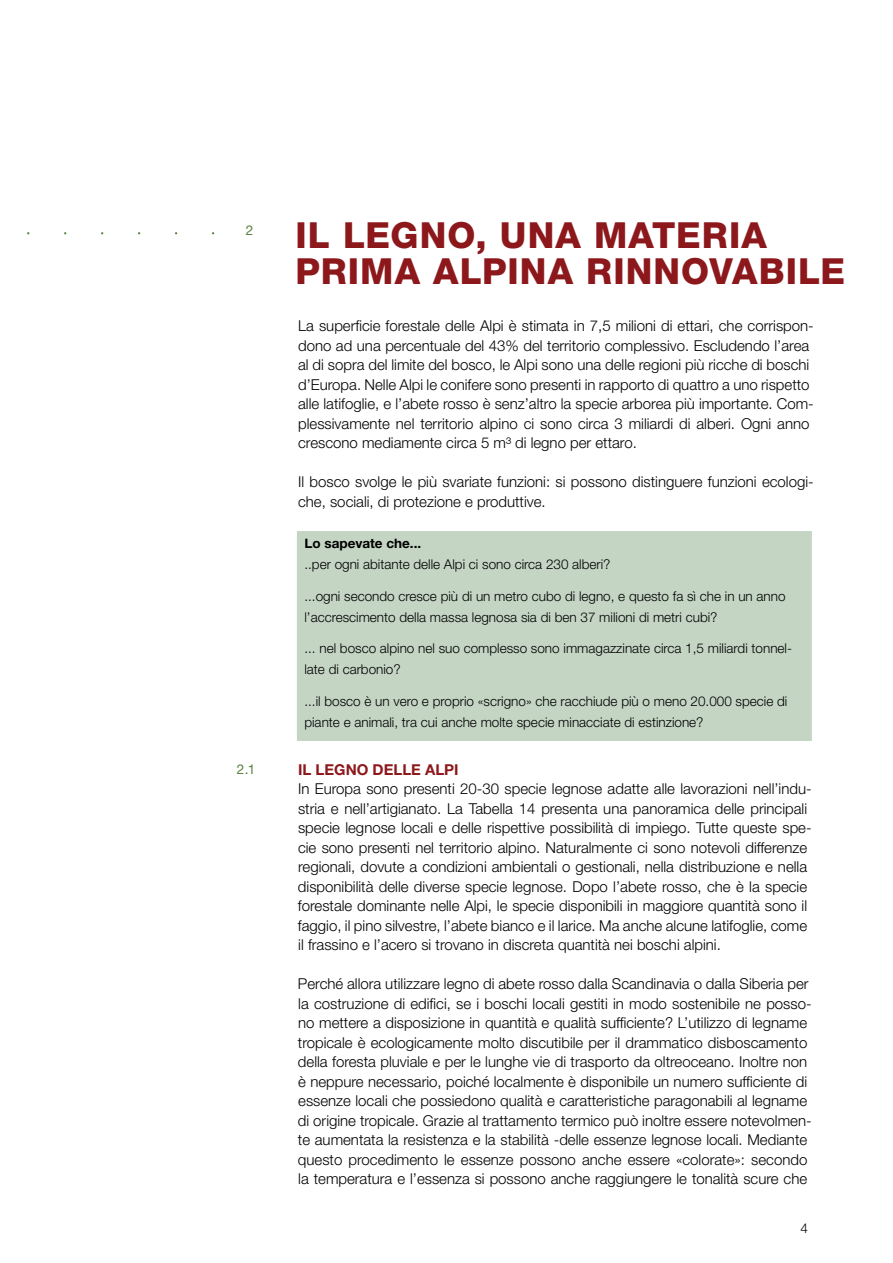
<style>
.page{position:relative;width:893px;height:1263px;background:#fff}
.page>*{position:absolute;margin:0;border:0;box-sizing:border-box;transform-origin:0 0}
.t1{font:800 36px/36px "Helvetica Neue LT Pro";letter-spacing:.03em;color:#8d181c}
.t2{font:300 15px/19.5px "Helvetica Neue LT Pro";color:#000}
.t3{font:700 15px "Helvetica Neue LT Pro";color:#8d181c}
.t4{font:300 13.5px/21px "Helvetica Neue LT Pro";color:#000}
.t5{font:700 13.5px "Helvetica Neue LT Pro";color:#000}
.t6{font:13.5px "Helvetica Neue LT Pro";color:#598141}
</style>
<div class="page">
<div style="left:301px;top:535px;width:507px;height:202px;background:#c4d5c4"></div>
<div style="left:297px;top:531px;width:515px;height:210px;border:8px solid #c4d5c4"></div>
<p class="t6" style="left:246px;top:222px;width:9px">2</p>
<p class="t6" style="left:237px;top:761px;width:20px">2.1</p>
<h1 class="t1" style="left:295px;top:217px;width:453px">IL LEGNO, UNA MATERIA<br>PRIMA ALPINA</h1>
<h1 class="t1" style="left:586px;top:253px;width:49px">RINN</h1>
<h1 class="t1" style="left:681px;top:253px;width:125px">OVABILE</h1>
<p class="t2" style="left:298px;top:316px;width:517px">La superficie forestale delle Alpi è stimata in 7,5 milioni di ettari, che corrispon&shy;dono ad una percentuale del 43% del territorio complessivo. Escludendo l’area al di sopra del limite del bosco, le Alpi sono una delle regioni più ricche di boschi d’Europa. Nelle Alpi le conifere sono presenti in rapporto di quattro a uno rispetto alle latifoglie, e l’abete rosso è senz’altro la specie arborea più importante. Com&shy;plessivamente nel territorio alpino ci sono circa 3 miliardi di alberi. Ogni anno crescono mediamente circa 5 m³ di legno per ettaro.</p>
<p class="t2" style="left:298px;top:472px;width:517px">Il bosco svolge le più svariate funzioni: si possono distinguere funzioni ecologi&shy;che, sociali, di protezione e produttive.</p>
<p class="t5" style="left:304px;top:535px;width:118px">Lo sapevate che...</p>
<p class="t4" style="left:304px;top:554px;width:308px">..per ogni abitante delle Alpi ci sono circa 230 alberi?</p>
<p class="t4" style="left:304px;top:585px;width:483px">...ogni secondo cresce più di un metro cubo di legno, e questo fa sì che in un anno l’accrescimento della massa legnosa sia di ben 37 milioni di metri cubi?</p>
<p class="t4" style="left:304px;top:638px;width:489px">... nel bosco alpino nel suo complesso sono immagazzinate circa 1,5 miliardi tonnel&shy;late di carbonio?</p>
<p class="t4" style="left:304px;top:690px;width:484px">...il bosco è un vero e proprio «scrigno» che racchiude più o meno 20.000 specie di piante e animali, tra cui anche molte specie minacciate di estinzione?</p>
<p class="t3" style="left:298px;top:760px;width:160px">Il legno delle Alpi</p>
<p class="t2" style="left:298px;top:779px;width:515px">In Europa sono presenti 20-30 specie legnose adatte alle lavorazioni nell’indu&shy;stria e nell’artigianato. La Tabella 14 presenta una panoramica delle principali specie legnose locali e delle rispettive possibilità di impiego. Tutte queste spe&shy;cie sono presenti nel territorio alpino. Naturalmente ci sono notevoli differenze regionali, dovute a condizioni ambientali o gestionali, nella distribuzione e nella disponibilità delle diverse specie legnose. Dopo l’abete rosso, che è la specie forestale dominante nelle Alpi, le specie disponibili in maggiore quantità sono il faggio, il pino silvestre, l’abete bianco e il larice. Ma anche alcune latifoglie, come il frassino e l’acero si trovano in discreta quantità nei boschi alpini.</p>
<p class="t2" style="left:298px;top:974px;width:515px">Perché allora utilizzare legno di abete rosso dalla Scandinavia o dalla Siberia per la costruzione di edifici, se i boschi locali gestiti in modo sostenibile ne posso&shy;no mettere a disposizione in quantità e qualità sufficiente? L’utilizzo di legname tropicale è ecologicamente molto discutibile per il drammatico disboscamento della foresta pluviale e per le lunghe vie di trasporto da oltreoceano. Inoltre non è neppure necessario, poiché localmente è disponibile un numero sufficiente di essenze locali che possiedono qualità e caratteristiche paragonabili al legname di origine tropicale. Grazie al trattamento termico può inoltre essere notevolmen&shy;te aumentata la resistenza e la stabilità -delle essenze legnose locali. Mediante questo procedimento le essenze possono anche essere «colorate»: secondo la temperatura e l’essenza si possono anche raggiungere le tonalità scure che</p>
<p class="t4" style="left:800px;top:1217px;width:9px">4</p>
</div>
